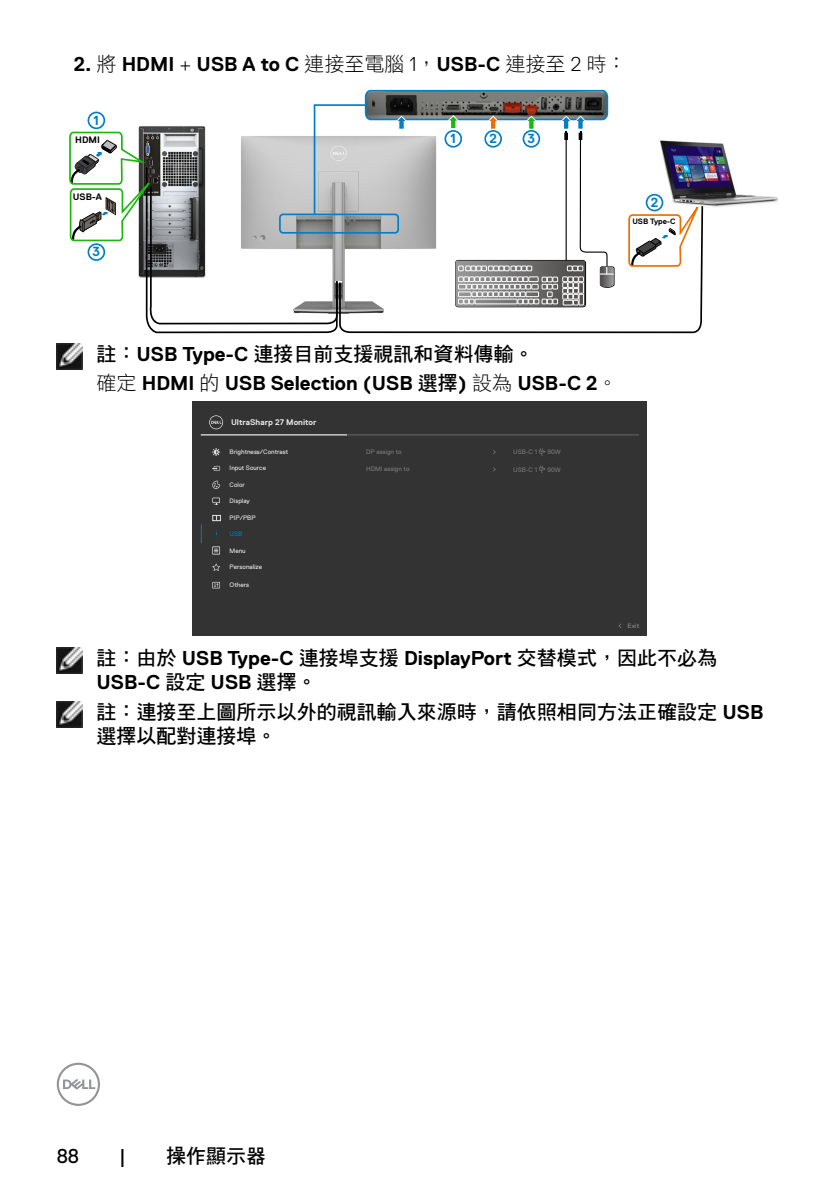
<style>
.page{position:relative;width:840px;height:1191px;background:#fff}
.page>*{position:absolute;margin:0;border:0;box-sizing:border-box;transform-origin:0 0}
.t1{font:700 20px/24px "Dell Replica";color:#000}
.t2{font:20px/24px "DF Hei Std W7";color:#000}
.t3{font:20px "Dell Replica";color:#000}
.t4{font:700 13.2px "Dell Replica";color:#007fc8}
.t5{font:700 9.4px "Dell Replica";color:#040000}
.t6{font:700 8.2px "Dell Replica";color:#e4e4e4}
.t7{font:700 7.8px "Dell Replica";color:#040000}
.t8{font:6.4px "Dell Replica";color:#e4e4e4}
.t9{font:6.4px "Dell Replica";color:#777}
.t10{font:700 6.4px "Dell Replica";color:#777}
.t11{font:6.4px "Dell Replica";color:#e3e3e3}
.t12{font:6.4px "Dell Replica";color:#007db8}
.s1{font-family:"DF Hei Std W3";font-weight:400}
.s2{font-weight:300}
.s3{font-family:"Dell Replica";font-weight:700}
.s4{font-family:"DF Hei Std W7";font-weight:400}
</style>
<div class="page">
<svg style="left:57px;top:1062px;width:43px;height:44px"></svg>
<img style="left:659px;top:140px;width:119px;height:67px">
<svg style="left:69px;top:89px;width:540px;height:245px"></svg>
<svg style="left:338px;top:205px;width:365px;height:129px"></svg>
<svg style="left:627px;top:183px;width:79px;height:85px"></svg>
<img style="left:57px;top:344px;width:25px;height:25px">
<div style="left:193px;top:401px;width:453px;height:234px;background:#333"></div>
<hr style="left:201px;top:434px;width:437px;height:1px;background:#666">
<hr style="left:201px;top:434px;width:146px;height:1px;background:#fff">
<svg style="left:201px;top:524px;width:1px;height:19px"></svg>
<svg style="left:209px;top:415px;width:14px;height:14px"></svg>
<svg style="left:539px;top:448px;width:6px;height:8px"></svg>
<svg style="left:539px;top:465px;width:6px;height:8px"></svg>
<svg style="left:212px;top:515px;width:9px;height:6px"></svg>
<svg style="left:212px;top:563px;width:8px;height:8px"></svg>
<svg style="left:212px;top:582px;width:8px;height:6px"></svg>
<svg style="left:213px;top:582px;width:6px;height:6px"></svg>
<svg style="left:212px;top:546px;width:8px;height:8px"></svg>
<div style="left:213px;top:547px;width:6px;height:7px;background:#5a5a5a"></div>
<svg style="left:214px;top:549px;width:4px;height:3px"></svg>
<svg style="left:212px;top:466px;width:8px;height:5px"></svg>
<svg style="left:212px;top:497px;width:8px;height:6px"></svg>
<svg style="left:213px;top:498px;width:6px;height:7px"></svg>
<svg style="left:212px;top:480px;width:8px;height:9px"></svg>
<svg style="left:212px;top:448px;width:8px;height:8px"></svg>
<img style="left:57px;top:648px;width:25px;height:25px">
<img style="left:57px;top:701px;width:25px;height:26px">
<p class="t1" style="left:74px;top:52px;width:554px">2. <span class="s1">將</span> HDMI <span class="s2">+</span> USB A to C <span class="s1">連接至電腦</span> <span class="s2">1</span><span class="s1">，</span>USB-C <span class="s1">連接至</span> <span class="s2">2</span> <span class="s1">時：</span></p>
<p class="t4" style="left:94px;top:113px;width:7px">1</p>
<p class="t5" style="left:75px;top:134px;width:26px">HDMI</p>
<p class="t5" style="left:73px;top:191px;width:31px">USB-A</p>
<p class="t4" style="left:92px;top:244px;width:9px">3</p>
<p class="t4" style="left:450px;top:131px;width:7px">1</p>
<p class="t4" style="left:489px;top:131px;width:9px">2</p>
<p class="t4" style="left:527px;top:131px;width:9px">3</p>
<p class="t4" style="left:650px;top:195px;width:9px">2</p>
<p class="t7" style="left:632px;top:217px;width:45px">USB Type-C</p>
<p class="t2" style="left:96px;top:341px;width:438px">註：<span class="s3">USB Type-C</span> 連接目前支援視訊和資料傳輸。</p>
<p class="t1" style="left:96px;top:371px;width:522px"><span class="s1">確定</span> HDMI <span class="s1">的</span> USB Selection (USB <span class="s4">選擇</span>) <span class="s1">設為</span> USB-C 2<span class="s1">。</span></p>
<p class="t6" style="left:231px;top:417px;width:87px">UltraSharp 27 Monitor</p>
<p class="t8" style="left:229px;top:448px;width:60px">Brightness/Contrast</p>
<p class="t8" style="left:229px;top:465px;width:38px">Input Source</p>
<p class="t8" style="left:229px;top:497px;width:22px">Display</p>
<p class="t8" style="left:229px;top:481px;width:17px">Color</p>
<p class="t8" style="left:229px;top:514px;width:27px">PIP/PBP</p>
<p class="t12" style="left:229px;top:530px;width:14px">USB</p>
<p class="t11" style="left:229px;top:547px;width:18px">Menu</p>
<p class="t8" style="left:229px;top:563px;width:34px">Personalize</p>
<p class="t8" style="left:229px;top:581px;width:21px">Others</p>
<p class="t9" style="left:366px;top:448px;width:37px">DP assign to</p>
<p class="t9" style="left:366px;top:465px;width:45px">HDMI assign to</p>
<p class="t9" style="left:513px;top:448px;width:25px">USB-C 1</p>
<p class="t9" style="left:547px;top:448px;width:15px">90W</p>
<p class="t9" style="left:513px;top:466px;width:25px">USB-C 1</p>
<p class="t9" style="left:547px;top:466px;width:15px">90W</p>
<p class="t10" style="left:627px;top:622px;width:13px">Exit</p>
<p class="t1" style="left:96px;top:646px;width:621px"><span class="s4">註：由於</span> USB Type-C <span class="s4">連接埠支援</span> DisplayPort <span class="s4">交替模式，因此不必為<br></span>USB-C <span class="s4">設定</span> USB <span class="s4">選擇。</span></p>
<p class="t2" style="left:96px;top:699px;width:668px">註：連接至上圖所示以外的視訊輸入來源時，請依照相同方法正確設定 <span class="s3">USB</span>選擇以配對連接埠。</p>
<p class="t3" style="left:57px;top:1144px;width:24px">88</p>
<p class="t3" style="left:119px;top:1144px;width:8px">|</p>
<p class="t2" style="left:166px;top:1143px;width:101px">操作顯示器</p>
</div>
